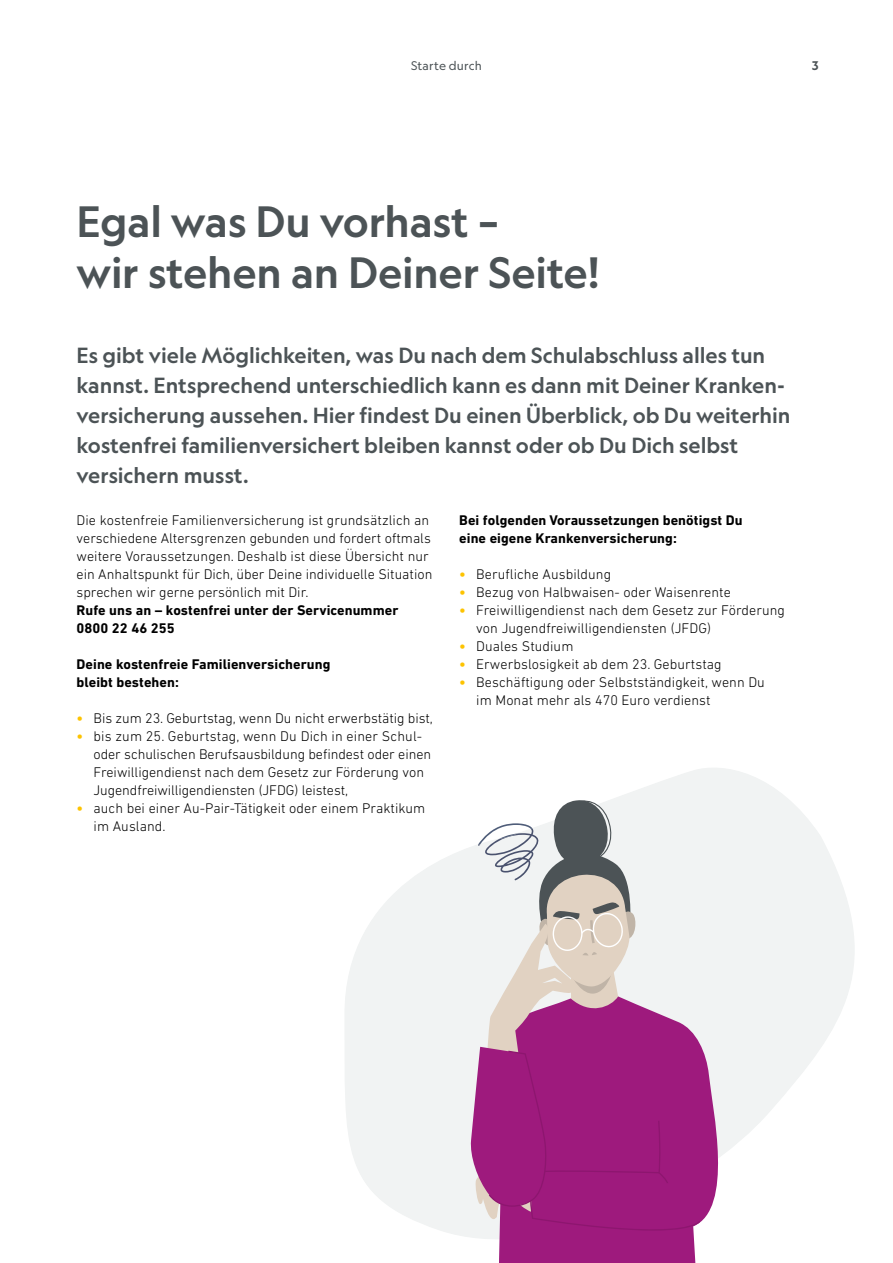
<style>
.page{position:relative;width:893px;height:1263px;background:#fff}
.page>*{position:absolute;margin:0;border:0;box-sizing:border-box;transform-origin:0 0}
.t1{font:500 42px/51px "Geograph";letter-spacing:-.005em;color:#4c5356}
.t2{font:500 21px/30px "Geograph";color:#4c5356}
.t3{font:300 14.25px/18px "DIN Next LT Pro";letter-spacing:.005em;color:#000}
.t4{font:700 14.25px/18px "DIN Next LT Pro";letter-spacing:.005em;color:#000}
.t5{font:12px "Geograph";letter-spacing:.01em;color:#4c5356}
.t6{font:700 12px "Geograph";color:#4c5356}
.s1{font-weight:700;color:#fdc300}
</style>
<div class="page">
<svg style="left:345px;top:768px;width:510px;height:470px;fill:#f1f3f3"></svg>
<svg style="left:480px;top:996px;width:254px;height:267px;fill:#9e1a7d"></svg>
<svg style="left:470px;top:798px;width:230px;height:433px"></svg>
<p class="t5" style="left:411px;top:58px;width:72px">Starte durch</p>
<p class="t6" style="left:812px;top:58px;width:8px">3</p>
<h1 class="t1" style="left:77px;top:195px;width:525px">Egal was Du vorhast –<br>wir stehen an Deiner Seite!</h1>
<p class="t2" style="left:77px;top:339px;width:715px">Es gibt viele Möglichkeiten, was Du nach dem Schulabschluss alles tun kannst. Entsprechend unterschiedlich kann es dann mit Deiner Kranken&shy;versicherung aussehen. Hier findest Du einen Überblick, ob Du weiterhin kostenfrei familienversichert bleiben kannst oder ob Du Dich selbst versichern musst.</p>
<p class="t3" style="left:77px;top:511px;width:357px">Die kostenfreie Familienversicherung ist grundsätzlich an verschiedene Altersgrenzen gebunden und fordert oftmals weitere Voraussetzungen. Deshalb ist diese Übersicht nur ein Anhaltspunkt für Dich, über Deine individuelle Situation sprechen wir gerne persönlich mit Dir.</p>
<p class="t4" style="left:77px;top:601px;width:323px">Rufe uns an – kostenfrei unter der Servicenummer<br>0800 22 46 255</p>
<p class="t4" style="left:77px;top:655px;width:255px">Deine kostenfreie Familienversicherung bleibt bestehen:</p>
<p class="t3" style="left:77px;top:709px;width:358px"><span class="s1">•</span> Bis zum 23. Geburtstag, wenn Du nicht erwerbstätig bist,</p>
<p class="t3" style="left:94px;top:727px;width:339px;text-indent:-17px"><span class="s1">•</span> bis zum 25. Geburtstag, wenn Du Dich in einer Schul&shy;oder schulischen Berufsausbildung befindest oder einen Freiwilligendienst nach dem Gesetz zur Förderung von Jugendfreiwilligendiensten (JFDG) leistest,</p>
<p class="t3" style="left:94px;top:799px;width:333px;text-indent:-17px"><span class="s1">•</span> auch bei einer Au-Pair-Tätigkeit oder einem Praktikum im Ausland.</p>
<p class="t4" style="left:459px;top:511px;width:285px">Bei folgenden Voraussetzungen benötigst Du eine eigene Krankenversicherung:</p>
<p class="t3" style="left:459px;top:565px;width:153px"><span class="s1">•</span> Berufliche Ausbildung</p>
<p class="t3" style="left:459px;top:583px;width:273px"><span class="s1">•</span> Bezug von Halbwaisen- oder Waisenrente</p>
<p class="t3" style="left:476px;top:601px;width:310px;text-indent:-17px"><span class="s1">•</span> Freiwilligendienst nach dem Gesetz zur Förderung von Jugendfreiwilligendiensten (JFDG)</p>
<p class="t3" style="left:459px;top:636px;width:116px"><span class="s1">•</span> Duales Studium</p>
<p class="t3" style="left:459px;top:654px;width:264px"><span class="s1">•</span> Erwerbslosigkeit ab dem 23. Geburtstag</p>
<p class="t3" style="left:476px;top:672px;width:290px;text-indent:-17px"><span class="s1">•</span> Beschäftigung oder Selbstständigkeit, wenn Du im Monat mehr als 470 Euro verdienst</p>
</div>
